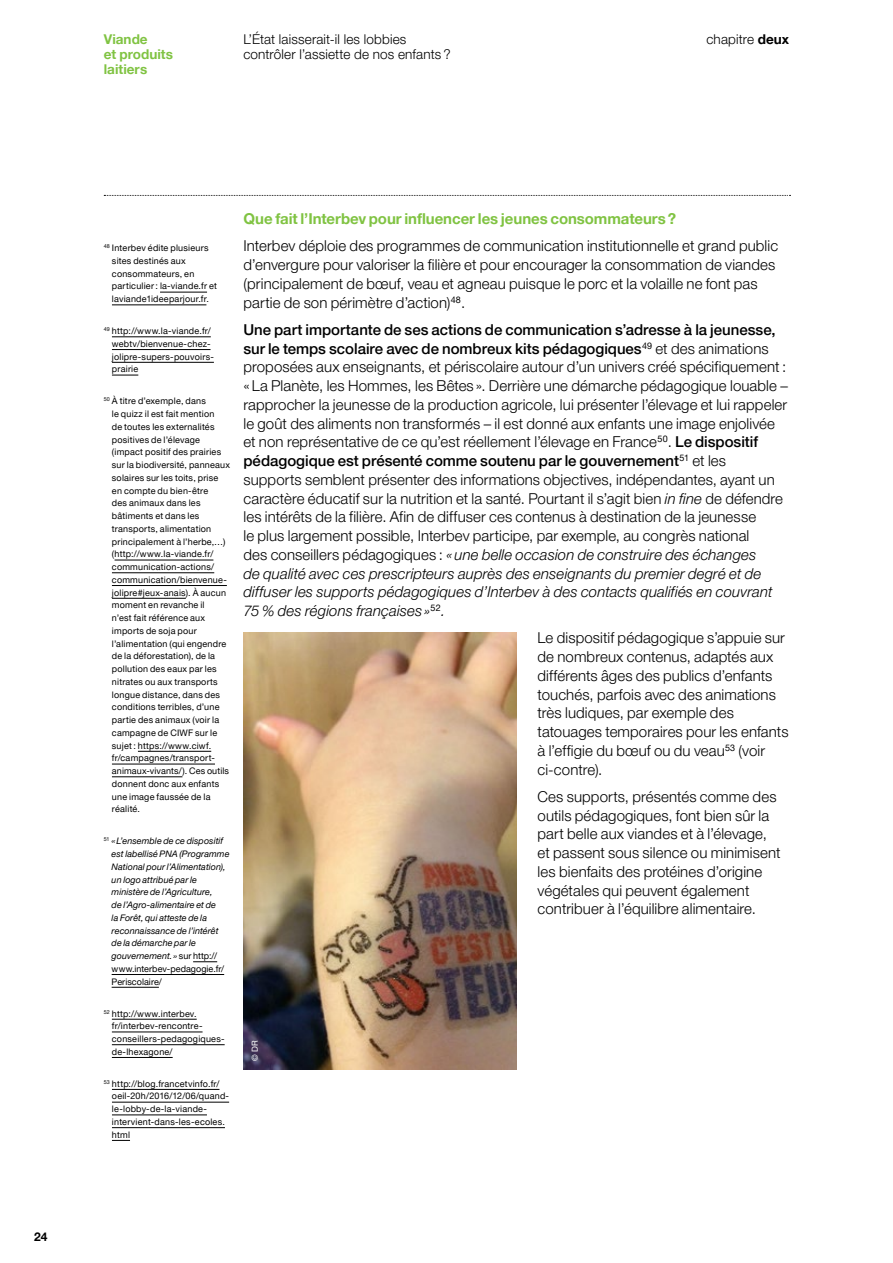
<style>
.page{position:relative;width:893px;height:1263px;background:#fff}
.page>*{position:absolute;margin:0;border:0;box-sizing:border-box;transform-origin:0 0}
.t1{font:300 15px/18.8px "Helvetica Neue LT Pro";letter-spacing:.01em;color:#000}
.t2{font:700 15px "Helvetica Neue LT Pro";letter-spacing:-.005em;color:#80c342}
.t3{font:300 13.5px/15px "Helvetica Neue LT Pro";letter-spacing:.01em;color:#000}
.t4{font:700 13.5px/15px "Helvetica Neue LT Pro";color:#80c342}
.t5{font:700 12px "Helvetica Neue LT Pro";color:#000}
.t6{font:9px/12.8px "Helvetica Neue LT Pro";letter-spacing:.025em;color:#000}
.t7{font:italic 9px/12.8px "Helvetica Neue LT Pro";letter-spacing:.005em;color:#000}
.t8{font:8.25px "Helvetica Neue LT Pro";color:#fff}
.s1{font-weight:700}
.s2{font-style:normal}
.s3{font-weight:500}
.s4{font-style:italic}
</style>
<div class="page">
<svg style="left:104px;top:195px;width:686px;height:1px"></svg>
<img style="left:243px;top:633px;width:273px;height:436px">
<hr style="left:160px;top:292px;width:47px;height:1px;background:#000">
<hr style="left:112px;top:305px;width:94px;height:1px;background:#000">
<hr style="left:112px;top:337px;width:99px;height:1px;background:#000">
<hr style="left:112px;top:349px;width:99px;height:1px;background:#000">
<hr style="left:112px;top:362px;width:102px;height:1px;background:#000">
<svg style="left:112px;top:375px;width:26px;height:1px"></svg>
<hr style="left:115px;top:560px;width:98px;height:1px;background:#000">
<hr style="left:112px;top:572px;width:102px;height:1px;background:#000">
<hr style="left:112px;top:585px;width:115px;height:1px;background:#000">
<hr style="left:112px;top:598px;width:74px;height:1px;background:#000">
<hr style="left:138px;top:751px;width:73px;height:1px;background:#000">
<hr style="left:112px;top:764px;width:103px;height:1px;background:#000">
<hr style="left:112px;top:776px;width:70px;height:1px;background:#000">
<svg style="left:193px;top:961px;width:24px;height:1px"></svg>
<hr style="left:112px;top:974px;width:112px;height:1px;background:#000">
<hr style="left:112px;top:987px;width:47px;height:1px;background:#000">
<hr style="left:112px;top:1019px;width:85px;height:1px;background:#000">
<hr style="left:112px;top:1032px;width:91px;height:1px;background:#000">
<hr style="left:112px;top:1044px;width:113px;height:1px;background:#000">
<hr style="left:112px;top:1057px;width:61px;height:1px;background:#000">
<hr style="left:112px;top:1089px;width:107px;height:1px;background:#000">
<hr style="left:112px;top:1102px;width:117px;height:1px;background:#000">
<hr style="left:112px;top:1115px;width:95px;height:1px;background:#000">
<hr style="left:112px;top:1127px;width:113px;height:1px;background:#000">
<svg style="left:112px;top:1140px;width:18px;height:1px"></svg>
<p class="t5" style="left:34px;top:1230px;width:15px">24</p>
<p class="t3" style="left:243px;top:31px;width:209px">L’État laisserait-il les lobbies contrôler l’assiette de nos enfants ?</p>
<p class="t4" style="left:104px;top:31px;width:45px">Viande</p>
<p class="t3" style="left:706px;top:31px;width:84px">chapitre <span class="s1">deux</span></p>
<p class="t4" style="left:104px;top:46px;width:71px">et produits laitiers</p>
<p class="t6" style="left:112px;top:241px;width:106px;text-indent:-8px"><sup>48</sup> Interbev édite plusieurs sites destinés aux consommateurs, en particulier : la-viande.fr et laviande1ideeparjour.fr.</p>
<p class="t6" style="left:112px;top:324px;width:103px;text-indent:-8px"><sup>49</sup> http://www.la-viande.fr/ webtv/bienvenue-chez&shy;jolipre-supers-pouvoirs&shy;prairie</p>
<p class="t6" style="left:112px;top:394px;width:120px;text-indent:-8px"><sup>50</sup> À titre d’exemple, dans<br>le quizz il est fait mention<br>de toutes les externalités positives de l’élevage (impact positif des prairies sur la biodiversité, panneaux solaires sur les toits, prise en compte du bien-être<br>des animaux dans les bâtiments et dans les transports, alimentation principalement à l’herbe,…) (http://www.la-viande.fr/ communication-actions/ communication/bienvenue&shy;jolipre#jeux-anais). À aucun moment en revanche il<br>n’est fait référence aux imports de soja pour l’alimentation (qui engendre de la déforestation), de la pollution des eaux par les nitrates ou aux transports longue distance, dans des conditions terribles, d’une partie des animaux (voir la campagne de CIWF sur le sujet : https://www.ciwf. fr/campagnes/transport&shy;animaux-vivants/). Ces outils donnent donc aux enfants une image faussée de la réalité.</p>
<p class="t7" style="left:112px;top:834px;width:119px;text-indent:-8px"><sup>51</sup> «L’ensemble de ce dispositif est labellisé PNA (Programme<br>National pour l’Alimentation), un logo attribué par le ministère de l’Agriculture,<br>de l’Agro-alimentaire et de<br>la Forêt, qui atteste de la reconnaissance de l’intérêt de la démarche par le gouvernement.» <span class="s2">sur http:// www.interbev-pedagogie.fr/<br>Periscolaire/</span></p>
<p class="t6" style="left:112px;top:1007px;width:114px;text-indent:-8px"><sup>52</sup> http://www.interbev. fr/interbev-rencontre&shy;conseillers-pedagogiques&shy;de-lhexagone/</p>
<p class="t6" style="left:112px;top:1077px;width:119px;text-indent:-8px"><sup>53</sup> http://blog.francetvinfo.fr/ oeil-20h/2016/12/06/quand&shy;le-lobby-de-la-viande&shy;intervient-dans-les-ecoles. html</p>
<p class="t2" style="left:243px;top:209px;width:434px">Que fait l’Interbev pour influencer les jeunes consommateurs?</p>
<p class="t1" style="left:243px;top:236px;width:536px">Interbev déploie des programmes de communication institutionnelle et grand public d’envergure pour valoriser la filière et pour encourager la consommation de viandes (principalement de bœuf, veau et agneau puisque le porc et la volaille ne font pas partie de son périmètre d’action)<sup>48</sup>.</p>
<p class="t1" style="left:243px;top:320px;width:546px"><span class="s3">Une part importante de ses actions de communication s’adresse à la jeunesse, sur le temps scolaire avec de nombreux kits pédagogiques</span><sup>49</sup> et des animations proposées aux enseignants, et périscolaire autour d’un univers créé spécifiquement : «La Planète, les Hommes, les Bêtes ». Derrière une démarche pédagogique louable – rapprocher la jeunesse de la production agricole, lui présenter l’élevage et lui rappeler le goût des aliments non transformés – il est donné aux enfants une image enjolivée et non représentative de ce qu’est réellement l’élevage en France<sup>50</sup>. <span class="s3">Le dispositif pédagogique est présenté comme soutenu par le gouvernement</span><sup>51</sup> et les supports semblent présenter des informations objectives, indépendantes, ayant un caractère éducatif sur la nutrition et la santé. Pourtant il s’agit bien <span class="s4">in fine</span> de défendre les intérêts de la filière. Afin de diffuser ces contenus à destination de la jeunesse<br>le plus largement possible, Interbev participe, par exemple, au congrès national<br>des conseillers pédagogiques : <span class="s4">«une belle occasion de construire des échanges<br>de qualité avec ces prescripteurs auprès des enseignants du premier degré et de diffuser les supports pédagogiques d’Interbev à des contacts qualifiés en couvrant 75 % des régions françaises »</span><sup>52</sup><span class="s4">.</span></p>
<p class="t1" style="left:538px;top:628px;width:253px">Le dispositif pédagogique s’appuie sur de nombreux contenus, adaptés aux différents âges des publics d’enfants touchés, parfois avec des animations très ludiques, par exemple des tatouages temporaires pour les enfants à l’effigie du bœuf ou du veau<sup>53</sup> (voir ci-contre).</p>
<p class="t1" style="left:538px;top:787px;width:244px">Ces supports, présentés comme des outils pédagogiques, font bien sûr la part belle aux viandes et à l’élevage, et passent sous silence ou minimisent les bienfaits des protéines d’origine végétales qui peuvent également contribuer à l’équilibre alimentaire.</p>
<p class="t8" style="left:250px;top:1061px;width:22px;rotate:-90deg">© DR</p>
</div>
